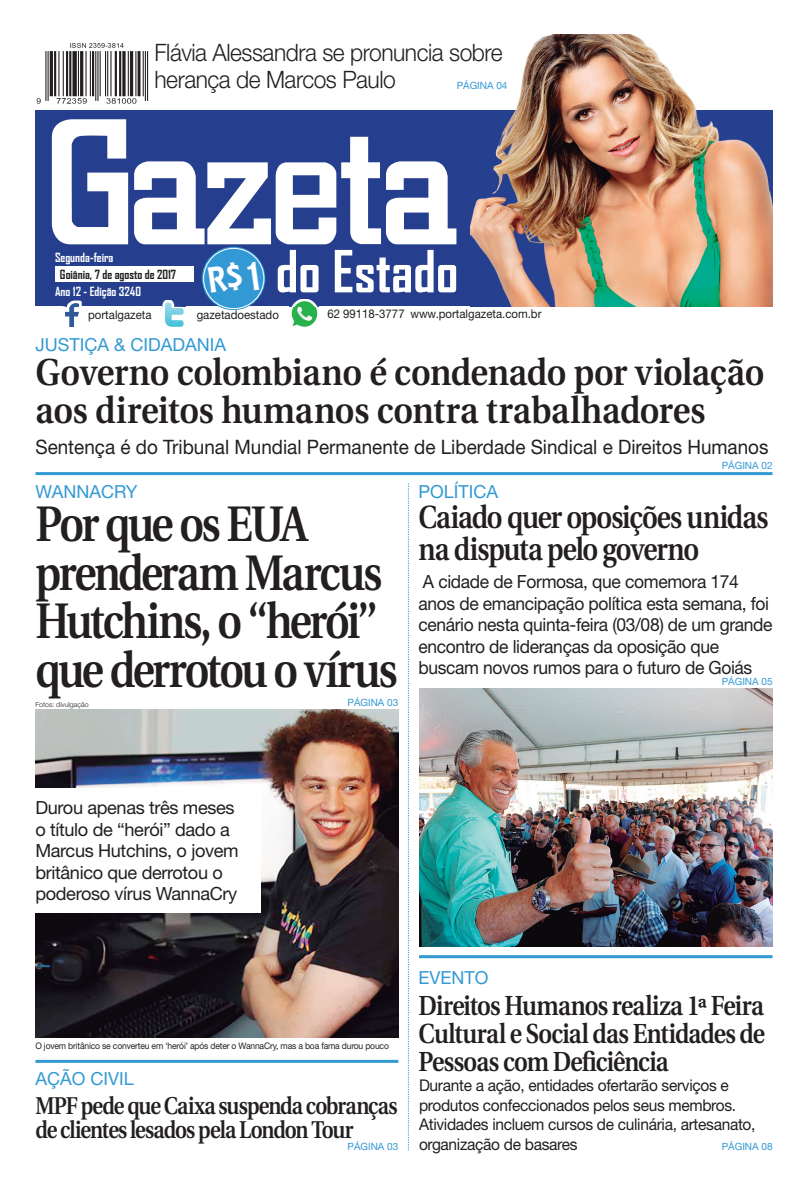
<style>
.page{position:relative;width:808px;height:1191px;background:#fff}
.page>*{position:absolute;margin:0;border:0;box-sizing:border-box;transform-origin:0 0}
.t1{font:700 55.6px "Agency FB";color:#fff}
.t2{font:600 49.8px/48.4px "Utopia";letter-spacing:-.055em;color:#231f20;scale:.85 1}
.t3{font:600 37.4px/38px "Utopia";letter-spacing:-.01em;color:#231f20;scale:.91 1}
.t4{font:600 31.9px/32px "Utopia";letter-spacing:-.04em;color:#231f20;scale:.85 1}
.t5{font:600 27.5px/28px "Utopia";letter-spacing:-.03em;color:#231f20;text-align:justify;scale:.86 1}
.t6{font:600 24.3px/24.4px "Utopia";letter-spacing:-.05em;color:#231f20;scale:.85 1}
.t7{font:300 24px/27px "Helvetica Neue";letter-spacing:-.02em;color:#231f20;scale:.95 1}
.t8{font:19.9px "Helvetica Neue";color:#231f20;scale:.95 1}
.t9{font:18.2px/21.6px "Helvetica Neue";letter-spacing:-.02em;color:#231f20;scale:.96 1}
.t10{font:18.2px/21.6px "Helvetica Neue";letter-spacing:-.02em;color:#231f20}
.t11{font:18px "Helvetica Neue";color:#3399d4}
.t12{font:16.2px/19.6px "Helvetica Neue";letter-spacing:-.02em;color:#231f20;scale:.96 1}
.t13{font:700 12.1px "Agency FB";color:#fff}
.t14{font:700 12.1px "Agency FB";color:#231f20}
.t15{font:12px "Helvetica Neue";color:#231f20;scale:.95 1}
.t16{font:10px "Helvetica Neue";color:#3399d4}
.t17{font:9px "Helvetica Neue";letter-spacing:-.02em;color:#231f20;scale:.95 1}
.t18{font:300 7px "Helvetica Neue";color:#231f20}
</style>
<div class="page">
<img style="left:35px;top:709px;width:363px;height:328px">
<div style="left:28px;top:788px;width:233px;height:125px;background:#fff"></div>
<hr style="left:35px;top:1059px;width:363px;height:3px;background:#3399d4">
<hr style="left:419px;top:955px;width:353px;height:3px;background:#3399d4">
<svg style="left:408px;top:483px;width:1px;height:667px"></svg>
<hr style="left:35px;top:472px;width:737px;height:3px;background:#3399d4">
<div style="left:35px;top:110px;width:737px;height:196px;background:#253f8e"></div>
<svg style="left:52px;top:119px;width:76px;height:125px"></svg>
<svg style="left:134px;top:137px;width:322px;height:107px"></svg>
<img style="left:63px;top:300px;width:19px;height:27px">
<img style="left:66px;top:306px;width:13px;height:20px">
<svg style="left:66px;top:303px;width:13px;height:3px"></svg>
<img style="left:162px;top:300px;width:24px;height:27px">
<img style="left:289px;top:299px;width:30px;height:28px">
<div style="left:55px;top:266px;width:138px;height:15px;background:#fff"></div>
<svg style="left:202px;top:247px;width:63px;height:63px"></svg>
<div style="left:203px;top:248px;width:61px;height:61px;border:1px solid #fff;border-radius:50%"></div>
<img style="left:36px;top:43px;width:112px;height:61px">
<img style="left:516px;top:34px;width:180px;height:76px">
<img style="left:471px;top:306px;width:268px;height:1px">
<img style="left:471px;top:110px;width:301px;height:196px">
<img style="left:419px;top:688px;width:353px;height:258px">
<div style="left:208px;top:262px;width:51px;height:31px;background:#3399d4"></div>
<h3 class="t7" style="left:154px;top:42px;width:368px">Flávia Alessandra se pronuncia sobre herança de Marcos Paulo</h3>
<p class="t16" style="left:457px;top:81px;width:52px">PÁGINA 04</p>
<p class="t13" style="left:55px;top:250px;width:60px">Segunda-feira</p>
<p class="t14" style="left:60px;top:267px;width:118px">Goiânia, 7 de agosto de 2017</p>
<p class="t13" style="left:55px;top:283px;width:88px">Ano 12 - Edição 3240</p>
<h1 class="t1" style="left:276px;top:237px;width:184px">do Estado</h1>
<p class="t15" style="left:88px;top:310px;width:68px">portalgazeta</p>
<p class="t15" style="left:197px;top:310px;width:88px">gazetadoestado</p>
<p class="t15" style="left:327px;top:310px;width:227px">62 99118-3777 www.portalgazeta.com.br</p>
<p class="t11" style="left:35px;top:338px;width:192px">JUSTIÇA &amp; CIDADANIA</p>
<h3 class="t3" style="left:35px;top:356px;width:803px">Governo colombiano é condenado por violação aos direitos humanos contra trabalhadores</h3>
<p class="t8" style="left:35px;top:439px;width:773px">Sentença é do Tribunal Mundial Permanente de Liberdade Sindical e Direitos Humanos</p>
<p class="t11" style="left:35px;top:485px;width:103px">WANNACRY</p>
<h2 class="t2" style="left:35px;top:505px;width:428px">Por que os EUA prenderam Marcus<br>Hutchins, o “herói” que derrotou o vírus</h2>
<p class="t16" style="left:722px;top:461px;width:52px">PÁGINA 02</p>
<p class="t11" style="left:418px;top:485px;width:81px">POLÍTICA</p>
<h3 class="t4" style="left:418px;top:504px;width:414px">Caiado quer oposições unidas na disputa pelo governo</h3>
<p class="t9" style="left:418px;top:572px;width:370px">A cidade de Formosa, que comemora 174 anos de emancipação política esta semana, foi cenário nesta quinta-feira (03/08) de um grande encontro de lideranças da oposição que buscam novos rumos para o futuro de Goiás</p>
<p class="t16" style="left:722px;top:677px;width:52px">PÁGINA 05</p>
<p class="t16" style="left:348px;top:699px;width:52px">PÁGINA 03</p>
<p class="t18" style="left:35px;top:702px;width:55px">Fotos: divulgação</p>
<p class="t10" style="left:35px;top:798px;width:205px">Durou apenas três meses o título de “herói” dado a<br>Marcus Hutchins, o jovem britânico que derrotou o poderoso vírus WannaCry</p>
<p class="t17" style="left:35px;top:1042px;width:374px">O jovem britânico se converteu em ‘herói’ após deter o WannaCry, mas a boa fama durou pouco</p>
<p class="t11" style="left:35px;top:1072px;width:100px">AÇÃO CIVIL</p>
<h3 class="t6" style="left:35px;top:1095px;width:428px">MPF pede que Caixa suspenda cobranças de clientes lesados pela London Tour</h3>
<p class="t16" style="left:348px;top:1142px;width:52px">PÁGINA 03</p>
<p class="t11" style="left:418px;top:971px;width:72px">EVENTO</p>
<h3 class="t5" style="left:418px;top:994px;width:405px">Direitos Humanos realiza 1ª Feira Cultural e Social das Entidades de Pessoas com Deficiência</h3>
<p class="t12" style="left:419px;top:1077px;width:352px">Durante a ação, entidades ofertarão serviços e produtos confeccionados pelos seus membros.<br>Atividades incluem cursos de culinária, artesanato, organização de basares</p>
<p class="t16" style="left:722px;top:1142px;width:52px">PÁGINA 08</p>
</div>
